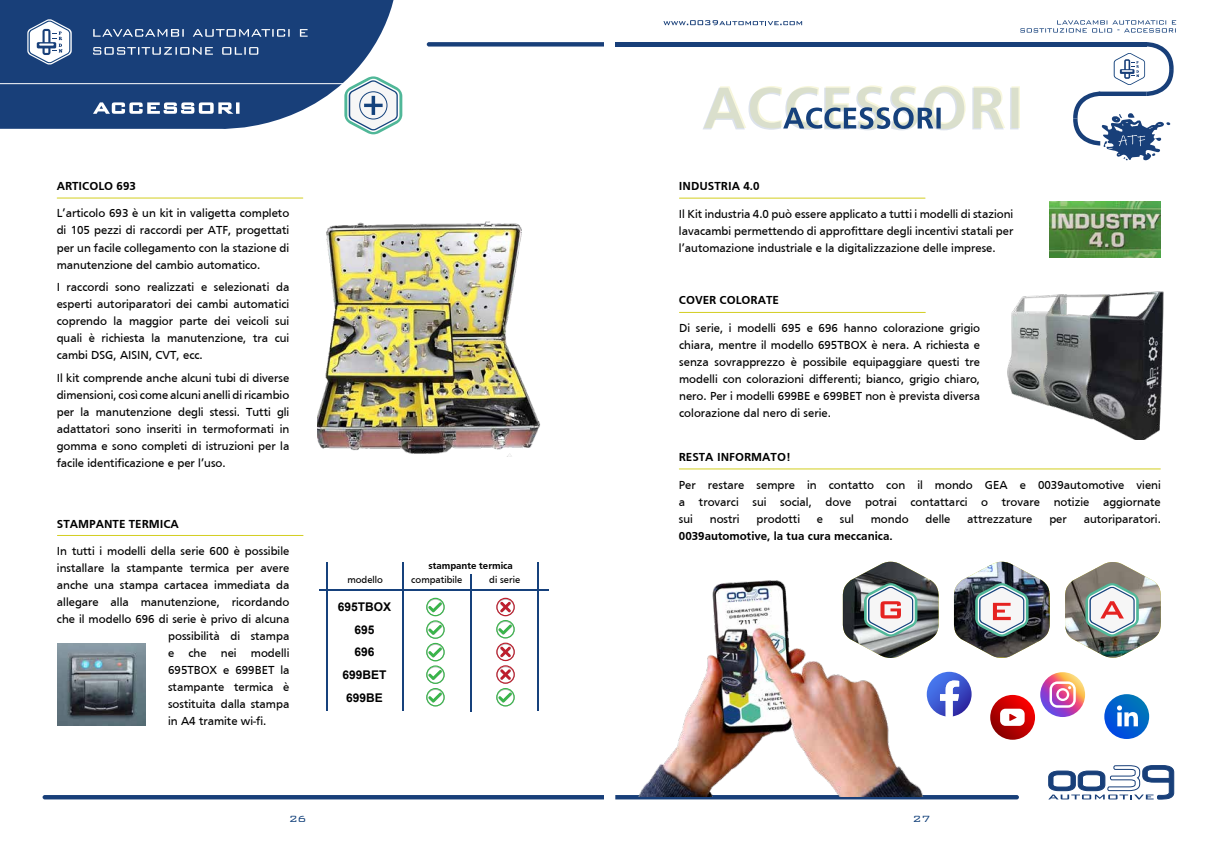
<style>
.page{position:relative;width:1219px;height:842px;background:#fff}
.page>*{position:absolute;margin:0;border:0;box-sizing:border-box;transform-origin:0 0}
.t1{font:12px/17px "Frutiger";color:#000;text-align:justify}
.t2{font:700 12px "Frutiger";color:#000}
.t3{font:700 12px/22.7px "Arial";color:#000;text-align:center}
.t4{font:300 12px "Bank Gothic BT";color:#12407a}
.t5{font:10px "Frutiger";color:#000}
.t6{font:700 10px "Frutiger";color:#000}
</style>
<div class="page">
<svg style="left:1048px;top:765px;width:126px;height:35px"></svg>
<svg style="left:615px;top:795px;width:404px;height:4px"></svg>
<svg style="left:663px;top:20px;width:139px;height:5px"></svg>
<div style="left:615px;top:42px;width:532px;height:5px;background:#183f79"></div>
<svg style="left:1073px;top:42px;width:101px;height:118px"></svg>
<hr style="left:43px;top:795px;width:561px;height:4px;background:#183f79">
<svg style="left:427px;top:42px;width:177px;height:5px"></svg>
<svg style="left:0;top:127px;width:376px;height:8px"></svg>
<svg style="left:0;top:0;width:394px;height:127px;background:#294d82"></svg>
<hr style="left:0;top:83px;width:345px;height:1px;background:#fff">
<svg style="left:27px;top:19px;width:45px;height:46px"></svg>
<hr style="left:57px;top:535px;width:246px;height:1px;background:#d3ce20">
<svg style="left:344px;top:76px;width:58px;height:58px"></svg>
<div style="left:359px;top:91px;width:28px;height:28px;border:1px solid #14427c;border-radius:50%"></div>
<svg style="left:93px;top:102px;width:147px;height:12px"></svg>
<hr style="left:57px;top:198px;width:246px;height:1px;background:#d3ce20">
<img style="left:318px;top:221px;width:223px;height:235px">
<hr style="left:319px;top:589px;width:230px;height:2px;background:#16417c">
<hr style="left:470px;top:574px;width:1px;height:137px;background:#16417c">
<hr style="left:538px;top:562px;width:1px;height:149px;background:#16417c">
<hr style="left:402px;top:562px;width:2px;height:149px;background:#16417c">
<hr style="left:326px;top:562px;width:1px;height:149px;background:#16417c">
<svg style="left:426px;top:598px;width:19px;height:108px"></svg>
<svg style="left:496px;top:598px;width:19px;height:108px"></svg>
<img style="left:57px;top:643px;width:88px;height:82px">
<svg style="left:93px;top:47px;width:165px;height:8px"></svg>
<svg style="left:93px;top:29px;width:215px;height:8px;background:#59759f"></svg>
<hr style="left:679px;top:198px;width:246px;height:1px;background:#d3ce20">
<img style="left:1049px;top:201px;width:112px;height:57px">
<svg style="left:703px;top:85px;width:317px;height:45px"></svg>
<hr style="left:679px;top:312px;width:246px;height:1px;background:#d3ce20">
<img style="left:1008px;top:295px;width:35px;height:109px">
<img style="left:1043px;top:294px;width:43px;height:124px">
<img style="left:1086px;top:291px;width:77px;height:149px">
<hr style="left:679px;top:468px;width:481px;height:1px;background:#d3ce20">
<img style="left:635px;top:580px;width:290px;height:217px">
<img style="left:954px;top:562px;width:96px;height:96px">
<svg style="left:843px;top:562px;width:96px;height:96px"></svg>
<img style="left:1065px;top:562px;width:96px;height:96px">
<svg style="left:1040px;top:672px;width:45px;height:45px"></svg>
<svg style="left:1049px;top:681px;width:27px;height:27px"></svg>
<svg style="left:927px;top:672px;width:45px;height:45px"></svg>
<svg style="left:990px;top:695px;width:45px;height:45px"></svg>
<svg style="left:1000px;top:709px;width:25px;height:17px"></svg>
<svg style="left:1104px;top:694px;width:45px;height:45px"></svg>
<svg style="left:1117px;top:705px;width:21px;height:21px"></svg>
<svg style="left:1020px;top:20px;width:156px;height:13px"></svg>
<p class="t2" style="left:57px;top:179px;width:81px">ARTICOLO 693</p>
<p class="t1" style="left:57px;top:205px;width:234px">L’articolo 693 è un kit in valigetta completo di 105 pezzi di raccordi per ATF, progettati per un facile collegamento con la stazione di manutenzione del cambio automatico.</p>
<p class="t1" style="left:57px;top:279px;width:234px">I raccordi sono realizzati e selezionati da esperti autoriparatori dei cambi automatici coprendo la maggior parte dei veicoli sui quali è richiesta la manutenzione, tra cui cambi DSG, AISIN, CVT, ecc.</p>
<p class="t1" style="left:57px;top:369px;width:234px">Il kit comprende anche alcuni tubi di diverse dimensioni, così come alcuni anelli di ricambio per la manutenzione degli stessi. Tutti gli adattatori sono inseriti in termoformati in gomma e sono completi di istruzioni per la facile identificazione e per l’uso.</p>
<p class="t2" style="left:57px;top:517px;width:124px">STAMPANTE TERMICA</p>
<p class="t1" style="left:57px;top:542px;width:234px">In tutti i modelli della serie 600 è possibile</p>
<p class="t1" style="left:57px;top:559px;width:234px">installare la stampante termica per avere</p>
<p class="t1" style="left:57px;top:576px;width:234px">anche una stampa cartacea immediata da</p>
<p class="t1" style="left:57px;top:593px;width:234px">allegare alla manutenzione, ricordando</p>
<p class="t1" style="left:57px;top:610px;width:234px">che il modello 696 di serie è privo di alcuna</p>
<p class="t1" style="left:168px;top:627px;width:123px">possibilità di stampa</p>
<p class="t1" style="left:168px;top:644px;width:123px">e che nei modelli</p>
<p class="t1" style="left:168px;top:661px;width:123px">695TBOX e 699BET la</p>
<p class="t1" style="left:168px;top:678px;width:123px">stampante termica è</p>
<p class="t1" style="left:168px;top:695px;width:123px">sostituita dalla stampa</p>
<p class="t1" style="left:168px;top:712px;width:100px">in A4 tramite wi-fi.</p>
<p class="t6" style="left:428px;top:560px;width:86px">stampante termica</p>
<p class="t5" style="left:411px;top:573px;width:53px">compatibile</p>
<p class="t5" style="left:347px;top:574px;width:37px">modello</p>
<p class="t5" style="left:489px;top:574px;width:32px">di serie</p>
<p class="t3" style="left:338px;top:596px;width:55px">695TBOX<br>695<br>696<br>699BET<br>699BE</p>
<p class="t2" style="left:679px;top:179px;width:82px">INDUSTRIA 4.0</p>
<p class="t1" style="left:679px;top:205px;width:336px">Il Kit industria 4.0 può essere applicato a tutti i modelli di stazioni lavacambi permettendo di approfittare degli incentivi statali per l’automazione industriale e la digitalizzazione delle imprese.</p>
<p class="t2" style="left:679px;top:293px;width:102px">COVER COLORATE</p>
<p class="t1" style="left:679px;top:319px;width:302px">Di serie, i modelli 695 e 696 hanno colorazione grigio chiara, mentre il modello 695TBOX è nera. A richiesta e senza sovrapprezzo è possibile equipaggiare questi tre modelli con colorazioni differenti; bianco, grigio chiaro, nero. Per i modelli 699BE e 699BET non è prevista diversa colorazione dal nero di serie.</p>
<p class="t2" style="left:679px;top:450px;width:113px">RESTA INFORMATO!</p>
<p class="t1" style="left:679px;top:476px;width:483px">Per restare sempre in contatto con il mondo GEA e 0039automotive vieni a trovarci sui social, dove potrai contattarci o trovare notizie aggiornate sui</p>
<p class="t1" style="left:710px;top:510px;width:31px">nostri</p>
<p class="t1" style="left:756px;top:510px;width:45px">prodotti</p>
<p class="t1" style="left:817px;top:510px;width:8px">e</p>
<p class="t1" style="left:840px;top:510px;width:16px">sul</p>
<p class="t1" style="left:871px;top:510px;width:39px">mondo</p>
<p class="t1" style="left:925px;top:510px;width:26px">delle</p>
<p class="t1" style="left:967px;top:510px;width:67px">attrezzature</p>
<p class="t1" style="left:1049px;top:510px;width:19px">per</p>
<p class="t1" style="left:1084px;top:510px;width:79px">autoriparatori.</p>
<p class="t2" style="left:679px;top:529px;width:215px">0039automotive, la tua cura meccanica.</p>
<p class="t4" style="left:289px;top:812px;width:19px">26</p>
<p class="t4" style="left:912px;top:812px;width:19px">27</p>
</div>
